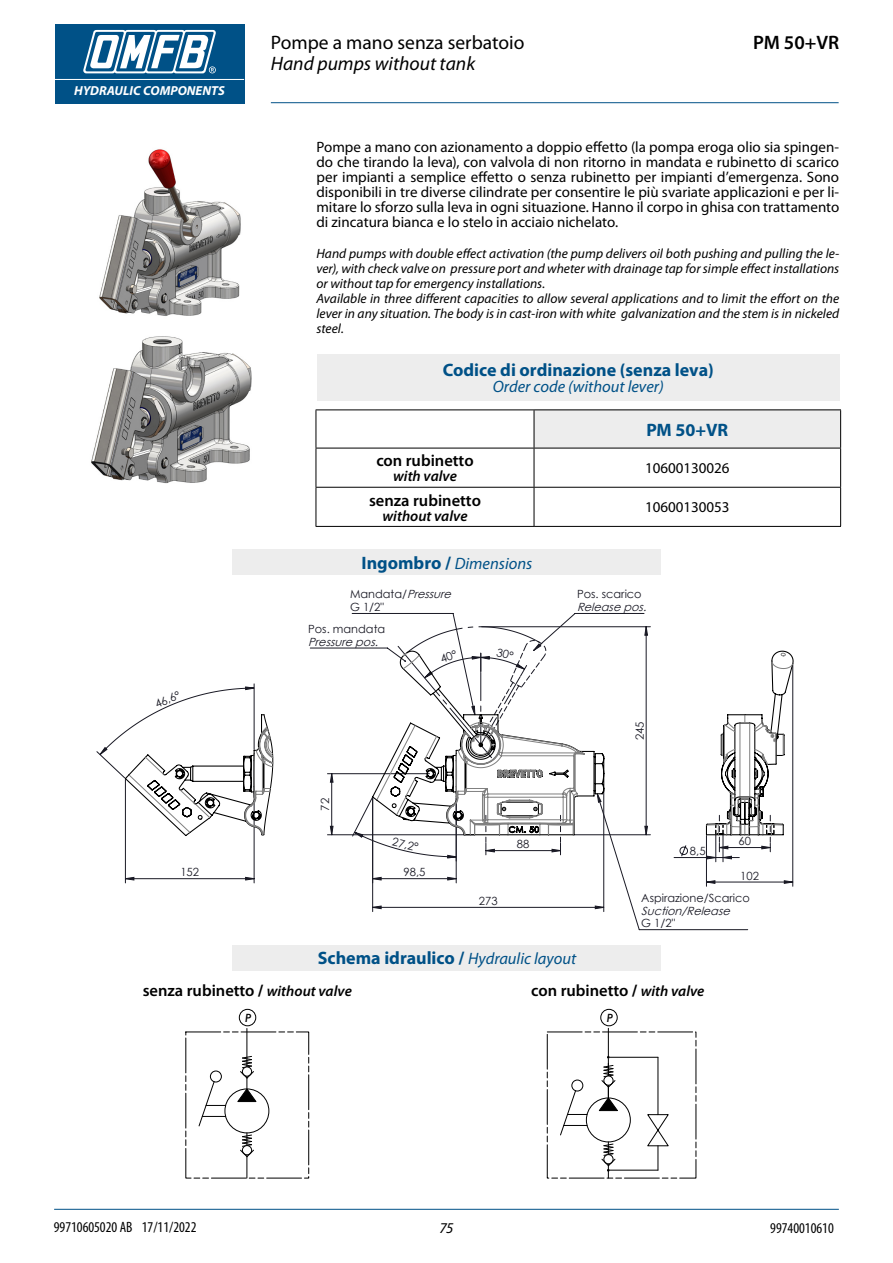
<style>
.page{position:relative;width:893px;height:1263px;background:#fff}
.page>*{position:absolute;margin:0;border:0;box-sizing:border-box;transform-origin:0 0}
.t1{font:19.5px "Myriad Pro";color:#000}
.t2{font:italic 19.5px "Myriad Pro";color:#000}
.t3{font:600 19.5px "Myriad Pro";color:#000}
.t4{font:700 18px "Myriad Pro";color:#005187}
.t5{font:600 16.5px "Myriad Pro";color:#000}
.t6{font:italic 16.5px "Myriad Pro";color:#005187}
.t7{font:15px/15px "Myriad Pro";color:#000;text-align:justify}
.t8{font:condensed 15px "Myriad Pro";color:#000}
.t9{font:italic 600 15px "Myriad Pro";color:#000}
.t10{font:italic 15px "Myriad Pro";color:#000}
.t11{font:italic 13.5px/15px "Myriad Pro";color:#000}
.t12{font:italic 700 13.05px "Myriad Pro";color:#fff}
.t13{font:italic 500 11.4px "Futura BT";color:#000}
.t14{font:11.25px/12.8px "Century Gothic";color:#191924}
.t15{font:italic 11.25px "Century Gothic";color:#191924}
.s1{font-weight:700;font-style:normal;font-size:18px}
.s2{font-style:italic}
.s3{font-weight:400;font-style:italic;font-size:16.5px}
.s4{font-weight:700}
.s5{font-style:italic;font-size:15px}
</style>
<div class="page">
<div style="left:55px;top:24px;width:189px;height:79px;background:#005187"></div>
<hr style="left:55px;top:79px;width:189px;height:1px;background:#fff">
<svg style="left:83px;top:30px;width:133px;height:43px"></svg>
<hr style="left:271px;top:102px;width:568px;height:1px;background:#005187">
<hr style="left:54px;top:1209px;width:785px;height:1px;background:#005187">
<div style="left:534px;top:410px;width:307px;height:38px;background:#ededed"></div>
<hr style="left:534px;top:448px;width:1px;height:39px;background:#000">
<hr style="left:840px;top:448px;width:1px;height:39px;background:#000">
<hr style="left:534px;top:488px;width:1px;height:38px;background:#000">
<hr style="left:840px;top:488px;width:1px;height:38px;background:#000">
<hr style="left:316px;top:409px;width:218px;height:1px;background:#000">
<hr style="left:316px;top:487px;width:218px;height:1px;background:#000">
<hr style="left:534px;top:487px;width:307px;height:1px;background:#000">
<hr style="left:316px;top:526px;width:218px;height:1px;background:#000">
<hr style="left:534px;top:526px;width:307px;height:1px;background:#000">
<hr style="left:316px;top:448px;width:218px;height:1px;background:#000">
<hr style="left:534px;top:409px;width:307px;height:1px;background:#000">
<hr style="left:534px;top:410px;width:1px;height:38px;background:#000">
<hr style="left:534px;top:448px;width:307px;height:1px;background:#000">
<hr style="left:840px;top:410px;width:1px;height:38px;background:#000">
<hr style="left:316px;top:410px;width:1px;height:38px;background:#000">
<hr style="left:316px;top:448px;width:1px;height:39px;background:#000">
<hr style="left:316px;top:488px;width:1px;height:38px;background:#000">
<div style="left:233px;top:945px;width:428px;height:25px;background:#ededed"></div>
<div style="left:233px;top:549px;width:428px;height:26px;background:#ededed"></div>
<div style="left:317px;top:354px;width:523px;height:47px;background:#ededed"></div>
<hr style="left:246px;top:1133px;width:1px;height:45px;background:#000">
<div style="left:224px;top:1088px;width:45px;height:45px;border:1px solid #000;border-radius:50%"></div>
<div style="left:210px;top:1070px;width:12px;height:12px;border:1px solid #000;border-radius:50%"></div>
<svg style="left:198px;top:1080px;width:28px;height:47px"></svg>
<svg style="left:236px;top:1088px;width:22px;height:14px"></svg>
<div style="left:239px;top:1009px;width:17px;height:17px;border:1px solid #000;border-radius:50%"></div>
<svg style="left:240px;top:1134px;width:14px;height:23px"></svg>
<hr style="left:246px;top:1028px;width:1px;height:62px;background:#000">
<svg style="left:240px;top:1056px;width:14px;height:23px"></svg>
<hr style="left:608px;top:1142px;width:1px;height:36px;background:#000">
<div style="left:586px;top:1097px;width:45px;height:45px;border:1px solid #000;border-radius:50%"></div>
<svg style="left:607px;top:1028px;width:3px;height:31px"></svg>
<svg style="left:646px;top:1113px;width:23px;height:57px"></svg>
<hr style="left:657px;top:1057px;width:1px;height:58px;background:#000">
<div style="left:571px;top:1079px;width:12px;height:12px;border:1px solid #000;border-radius:50%"></div>
<svg style="left:560px;top:1089px;width:27px;height:47px"></svg>
<hr style="left:610px;top:1057px;width:48px;height:1px;background:#000">
<hr style="left:610px;top:1170px;width:48px;height:1px;background:#000">
<svg style="left:597px;top:1097px;width:22px;height:14px"></svg>
<hr style="left:608px;top:1059px;width:1px;height:39px;background:#000">
<div style="left:600px;top:1009px;width:17px;height:17px;border:1px solid #000;border-radius:50%"></div>
<svg style="left:601px;top:1143px;width:15px;height:28px"></svg>
<hr style="left:608px;top:1063px;width:1px;height:36px;background:#000">
<svg style="left:601px;top:1065px;width:15px;height:23px"></svg>
<img style="left:99px;top:149px;width:142px;height:167px">
<img style="left:91px;top:336px;width:161px;height:148px">
<svg style="left:96px;top:626px;width:698px;height:283px"></svg>
<p class="t12" style="left:74px;top:83px;width:152px">HYDRAULIC COMPONENTS</p>
<p class="t14" style="left:153px;top:698px;width:28px;rotate:-23deg">46,6°</p>
<p class="t14" style="left:180px;top:866px;width:20px">152</p>
<h1 class="t1" style="left:271px;top:30px;width:255px">Pompe a mano senza serbatoio</h1>
<h1 class="t2" style="left:271px;top:51px;width:206px">Hand pumps without tank</h1>
<h1 class="t3" style="left:753px;top:30px;width:88px">PM 50+VR</h1>
<p class="t7" style="left:316px;top:139px;width:524px">Pompe a mano con azionamento a doppio effetto (la pompa eroga olio sia spingen&shy;do che tirando la leva), con valvola di non ritorno in mandata e rubinetto di scarico per impianti a semplice effetto o senza rubinetto per impianti d’emergenza. Sono disponibili in tre diverse cilindrate per consentire le più svariate applicazioni e per li&shy;mitare lo sforzo sulla leva in ogni situazione. Hanno il corpo in ghisa con trattamento di zincatura bianca e lo stelo in acciaio nichelato.</p>
<p class="t11" style="left:316px;top:245px;width:524px">Hand pumps with double effect activation (the pump delivers oil both pushing and pulling the le&shy;ver), with check valve on pressure port and wheter with drainage tap for simple effect installations or without tap for emergency installations.<br>Available in three different capacities to allow several applications and to limit the effort on the lever in any situation. The body is in cast-iron with white galvanization and the stem is in nickeled steel.</p>
<p class="t4" style="left:443px;top:358px;width:273px">Codice di ordinazione (senza leva)</p>
<p class="t6" style="left:493px;top:376px;width:172px">Order code (without lever)</p>
<p class="t5" style="left:376px;top:450px;width:99px">con rubinetto</p>
<p class="t9" style="left:393px;top:467px;width:65px">with valve</p>
<p class="t5" style="left:369px;top:489px;width:113px">senza rubinetto</p>
<p class="t9" style="left:382px;top:506px;width:87px">without valve</p>
<p class="t6" style="left:361px;top:553px;width:172px"><span class="s1">Ingombro /</span> Dimensions</p>
<p class="t14" style="left:350px;top:588px;width:106px">Mandata/<span class="s2">Pressure<br></span>G 1/2"</p>
<p class="t14" style="left:308px;top:622px;width:79px">Pos. mandata</p>
<p class="t15" style="left:308px;top:634px;width:75px">Pressurepos.</p>
<p class="t14" style="left:319px;top:810px;width:14px;rotate:-90deg">72</p>
<p class="t14" style="left:394px;top:835px;width:28px;rotate:14deg">27,2°</p>
<p class="t14" style="left:403px;top:865px;width:23px">98,5</p>
<p class="t14" style="left:479px;top:894px;width:20px">273</p>
<p class="t14" style="left:517px;top:837px;width:14px">88</p>
<p class="t4" style="left:646px;top:418px;width:83px">PM 50+VR</p>
<p class="t7" style="left:645px;top:460px;width:86px">10600130026</p>
<p class="t7" style="left:645px;top:500px;width:86px">10600130053</p>
<p class="t14" style="left:577px;top:588px;width:66px">Pos. scarico</p>
<p class="t15" style="left:577px;top:599px;width:75px">Releasepos.</p>
<p class="t14" style="left:633px;top:740px;width:20px;rotate:-90deg">245</p>
<p class="t14" style="left:690px;top:844px;width:17px">8,5</p>
<p class="t14" style="left:739px;top:834px;width:14px">60</p>
<p class="t14" style="left:740px;top:869px;width:20px">102</p>
<p class="t14" style="left:641px;top:891px;width:110px">Aspirazione/Scarico</p>
<p class="t15" style="left:641px;top:903px;width:94px">Suction/Release</p>
<p class="t14" style="left:641px;top:917px;width:35px">G 1/2"</p>
<p class="t4" style="left:318px;top:946px;width:260px">Schema idraulico / <span class="s3">Hydraulic layout</span></p>
<p class="t5" style="left:143px;top:980px;width:211px">senza rubinetto <span class="s4">/</span> <span class="s5">without valve</span></p>
<p class="t5" style="left:531px;top:980px;width:175px">con rubinetto <span class="s4">/</span> <span class="s5">with valve</span></p>
<p class="t13" style="left:245px;top:1011px;width:8px">P</p>
<p class="t13" style="left:607px;top:1011px;width:8px">P</p>
<p class="t8" style="left:54px;top:1218px;width:144px">99710605020 AB 17/11/2022</p>
<p class="t10" style="left:439px;top:1218px;width:16px">75</p>
<p class="t8" style="left:770px;top:1219px;width:65px">99740010610</p>
</div>
